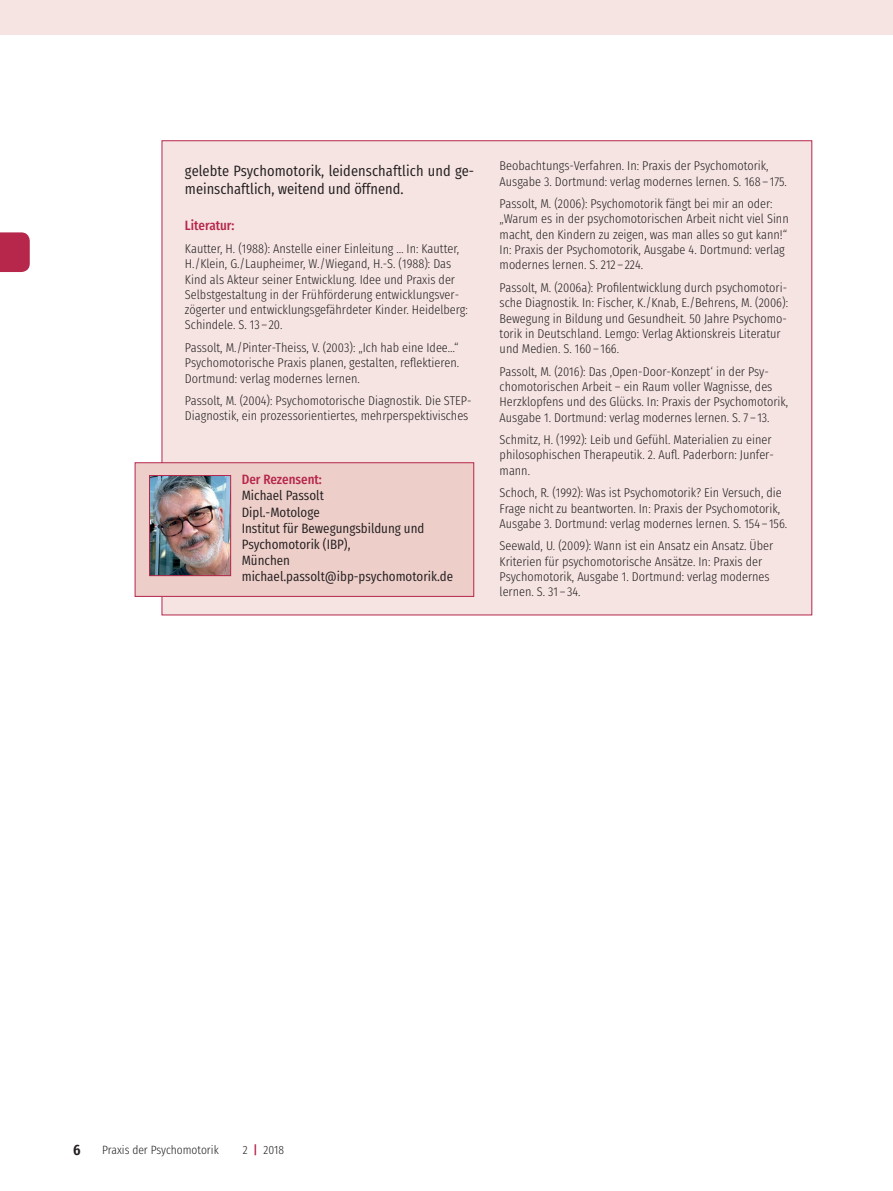
<style>
.page{position:relative;width:893px;height:1191px;background:#fff}
.page>*{position:absolute;margin:0;border:0;box-sizing:border-box;transform-origin:0 0}
._2_1___Fließtext{font:15px/18px "Fira Sans Condensed";color:#231f20}
.t1{font:600 15px "Fira Sans Condensed";color:#231f20}
._3_0_____Anschr{font:13.5px/16.2px "Fira Sans Condensed";color:#231f20}
._3_0_____Anschr-2{font:500 13.5px "Fira Sans Condensed";color:#b6274b}
._1_0___ÜB_Literatur{font:500 13.5px "Fira Sans Condensed";color:#b6274b}
._2_0___Fließtext{font:300 12.75px/15.3px "Fira Sans Condensed";color:#231f20}
.t2{font:300 12px "Fira Sans Condensed";color:#231f20}
.s1{font-weight:500;color:#b6274b}
</style>
<div class="page">
<svg style="left:0;top:232px;width:30px;height:40px"></svg>
<div style="left:0;top:0;width:893px;height:34px;background:#f5e4e2"></div>
<div style="left:162px;top:140px;width:650px;height:475px;background:#f5e4e2;border:1px solid #b6274b"></div>
<div style="left:135px;top:463px;width:339px;height:133px;background:#edcec9"></div>
<div style="left:135px;top:462px;width:339px;height:135px;border:1px solid #b6274b"></div>
<img style="left:151px;top:477px;width:78px;height:97px">
<div style="left:149px;top:475px;width:82px;height:101px;border:1px solid #b6274b"></div>
<p class="_2_1___Fließtext" style="left:185px;top:160px;width:291px">gelebte Psychomotorik, leidenschaftlich und ge&shy;meinschaftlich, weitend und öffnend.</p>
<p class="_1_0___ÜB_Literatur" style="left:185px;top:213px;width:51px">Literatur:</p>
<p class="_2_0___Fließtext" style="left:185px;top:239px;width:284px">Kautter, H. (1988): Anstelle einer Einleitung … In: Kautter, H./Klein, G./Laupheimer, W./Wiegand, H.-S. (1988): Das Kind als Akteur seiner Entwicklung. Idee und Praxis der Selbstgestaltung in der Frühförderung entwicklungsver&shy;zögerter und entwicklungsgefährdeter Kinder. Heidelberg:<br>Schindele. S. 13 – 20.</p>
<p class="_2_0___Fließtext" style="left:185px;top:338px;width:276px;text-align:justify">Passolt, M./Pinter-Theiss, V. (2003): „Ich hab eine Idee…“ Psychomotorische Praxis planen, gestalten, reflektieren.<br>Dortmund: verlag modernes lernen.</p>
<p class="_2_0___Fließtext" style="left:185px;top:392px;width:288px">Passolt, M. (2004): Psychomotorische Diagnostik. Die STEP-<br>Diagnostik, ein prozessorientiertes, mehrperspektivisches</p>
<p class="_3_0_____Anschr-2" style="left:242px;top:467px;width:82px">Der Rezensent:</p>
<p class="_3_0_____Anschr" style="left:242px;top:486px;width:84px">Michael Passolt<br>Dipl.-Motologe</p>
<p class="_3_0_____Anschr" style="left:242px;top:518px;width:184px">Institut für Bewegungsbildung und<br>Psychomotorik (IBP),</p>
<p class="_3_0_____Anschr" style="left:242px;top:551px;width:50px">München</p>
<p class="_3_0_____Anschr" style="left:242px;top:567px;width:213px">michael.passolt@ibp-psychomotorik.de</p>
<p class="_2_0___Fließtext" style="left:500px;top:157px;width:289px">Beobachtungs-Verfahren. In: Praxis der Psychomotorik,<br>Ausgabe 3. Dortmund: verlag modernes lernen. S. 168 – 175.</p>
<p class="_2_0___Fließtext" style="left:500px;top:195px;width:291px">Passolt, M. (2006): Psychomotorik fängt bei mir an oder: „Warum es in der psychomotorischen Arbeit nicht viel Sinn macht, den Kindern zu zeigen, was man alles so gut kann!“ In: Praxis der Psychomotorik, Ausgabe 4. Dortmund: verlag modernes lernen. S. 212 – 224.</p>
<p class="_2_0___Fließtext" style="left:500px;top:278px;width:290px">Passolt, M. (2006a): Profilentwicklung durch psychomotori&shy;sche Diagnostik. In: Fischer, K./Knab, E./Behrens, M. (2006):<br>Bewegung in Bildung und Gesundheit. 50 Jahre Psychomo&shy;torik in Deutschland. Lemgo: Verlag Aktionskreis Literatur und Medien. S. 160 – 166.</p>
<p class="_2_0___Fließtext" style="left:500px;top:362px;width:290px">Passolt, M. (2016): Das ‚Open-Door-Konzept‘ in der Psy&shy;chomotorischen Arbeit – ein Raum voller Wagnisse, des Herzklopfens und des Glücks. In: Praxis der Psychomotorik, Ausgabe 1. Dortmund: verlag modernes lernen. S. 7 – 13.</p>
<p class="_2_0___Fließtext" style="left:500px;top:430px;width:276px">Schmitz, H. (1992): Leib und Gefühl. Materialien zu einer philosophischen Therapeutik. 2. Aufl. Paderborn: Junfer&shy;mann.</p>
<p class="_2_0___Fließtext" style="left:500px;top:484px;width:289px">Schoch, R. (1992): Was ist Psychomotorik? Ein Versuch, die<br>Frage nicht zu beantworten. In: Praxis der Psychomotorik,<br>Ausgabe 3. Dortmund: verlag modernes lernen. S. 154 – 156.</p>
<p class="_2_0___Fließtext" style="left:500px;top:537px;width:275px">Seewald, U. (2009): Wann ist ein Ansatz ein Ansatz. Über Kriterien für psychomotorische Ansätze. In: Praxis der Psychomotorik, Ausgabe 1. Dortmund: verlag modernes lernen. S. 31 – 34.</p>
<p class="t1" style="left:73px;top:1135px;width:9px">6</p>
<p class="t2" style="left:102px;top:1139px;width:118px">Praxis der Psychomotorik</p>
<p class="t2" style="left:243px;top:1139px;width:43px">2 <span class="s1">|</span> 2018</p>
</div>
